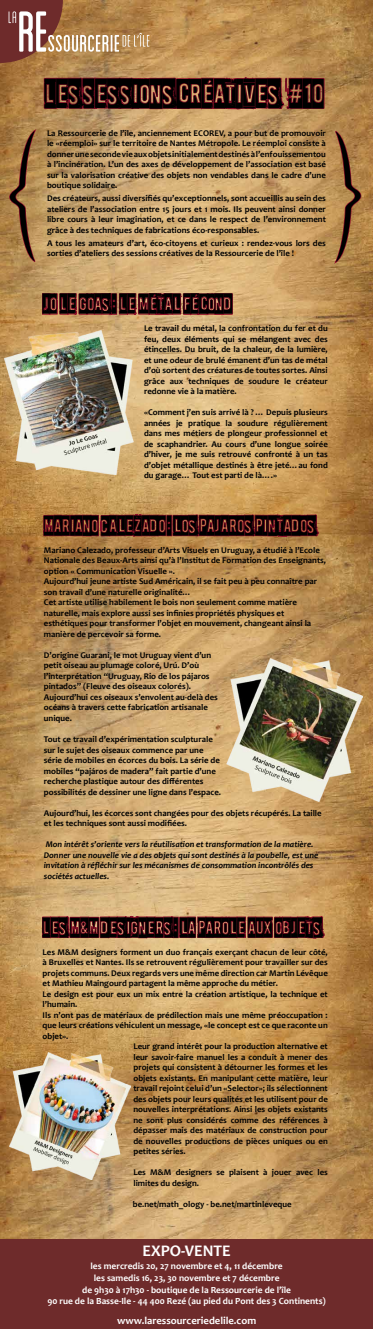
<style>
.page{position:relative;width:373px;height:1329px;background:#fff}
.page>*{position:absolute;margin:0;border:0;box-sizing:border-box;transform-origin:0 0}
.t1{font:136.25px "Bolton";color:#000}
.t2{font:27.5px "Payday";color:#000}
.t3{font:18.75px "Payday";color:#000}
.t4{font:700 16.25px "Candara";color:#fff}
.t5{font:700 10.62px "Candara";color:#fff}
.t6{font:700 9.38px/11.9px "Candara";color:#fff;text-align:center}
.t7{font:700 8.75px/10.5px "Candara";color:#000}
.t8{font:italic 700 8.75px/10.5px "Candara";color:#000}
</style>
<div class="page">
<img style="left:0;top:0;width:372px;height:1329px">
<svg style="left:0;top:0;width:149px;height:63px;background:#a77a57"></svg>
<svg style="left:43px;top:74px;width:281px;height:42px;background:#af664d"></svg>
<svg style="left:34px;top:289px;width:199px;height:89px;background:#c8916a"></svg>
<svg style="left:42px;top:511px;width:277px;height:88px;background:#b37748"></svg>
<svg style="left:41px;top:912px;width:284px;height:89px;background:#cd996a"></svg>
<div style="left:0;top:1239px;width:372px;height:89px;background:#6e2b2b"></div>
<svg style="left:8px;top:128px;width:30px;height:135px;background:#ae7d4b"></svg>
<svg style="left:332px;top:130px;width:29px;height:135px;background:#b17d4a"></svg>
<img style="left:10px;top:1052px;width:120px;height:127px">
<img style="left:4px;top:331px;width:138px;height:144px">
<img style="left:221px;top:658px;width:140px;height:144px">
<h2 class="t2" style="left:44px;top:78px;width:280px">LES SESSIONS CRÉATIVES #10</h2>
<h1 class="t1" style="left:7px;top:129px;width:32px">{</h1>
<p class="t7" style="left:47px;top:127px;width:280px">La Ressourcerie de l’île, anciennement ECOREV, a pour but de promouvoir le «réemploi» sur le territoire de Nantes Métropole. Le réemploi consiste à</p>
<h1 class="t1" style="left:362px;top:264px;width:32px;rotate:-180deg">{</h1>
<p class="t7" style="left:47px;top:148px;width:280px;text-align:justify">donner une seconde vie aux objets initialement destinés à l’enfouissementou à l’incinération. L’un des axes de développement de l’association est basé sur la valorisation créative des objets non vendables dans le cadre d’une boutique solidaire.</p>
<p class="t7" style="left:47px;top:193px;width:280px;text-align:justify">Des créateurs, aussi diversifiés qu’exceptionnels, sont accueillis au sein des ateliers de l’association entre 15 jours et 1 mois. Ils peuvent ainsi donner libre cours à leur imagination, et ce dans le respect de l’environnement grâce à des techniques de fabrications éco-responsables.</p>
<p class="t7" style="left:47px;top:238px;width:280px">A tous les amateurs d’art, éco-citoyens et curieux : rendez-vous lors des sorties d’ateliers des sessions créatives de la Ressourcerie de l’île !</p>
<h3 class="t3" style="left:43px;top:293px;width:190px">JO LE GOAS : LE MÉTAL FÉCOND</h3>
<p class="t7" style="left:144px;top:323px;width:185px;text-align:justify">Le travail du métal, la confrontation du fer et du feu, deux éléments qui se mélangent avec des étincelles. Du bruit, de la chaleur, de la lumière, et une odeur de brulé émanent d’un tas de métal d’où sortent des créatures de toutes sortes. Ainsi grâce aux techniques de soudure le créateur redonne vie à la matière.</p>
<p class="t7" style="left:144px;top:407px;width:185px;text-align:justify">«Comment j’en suis arrivé là ? … Depuis plusieurs années je pratique la soudure régulièrement dans mes métiers de plongeur professionnel et de scaphandrier. Au cours d’une longue soirée d’hiver, je me suis retrouvé confronté à un tas d’objet métallique destinés à être jeté…au fond du garage… Tout est parti de là….»</p>
<h3 class="t3" style="left:44px;top:515px;width:273px">MARIANO CALEZADO : LOS PAJAROS PINTADOS</h3>
<p class="t7" style="left:44px;top:545px;width:283px">Mariano Calezado, professeur d’Arts Visuels en Uruguay, a étudié à l’Ecole Nationale des Beaux-Arts ainsi qu’à l’Institut de Formation des Enseignants, option « Communication Visuelle ».<br>Aujourd’hui jeune artiste Sud Américain, il se fait peu à peu connaître par son travail d’une naturelle originalité…<br>Cet artiste utilise habilement le bois non seulement comme matière naturelle, mais explore aussi ses infinies propriétés physiques et esthétiques pour transformer l’objet en mouvement, changeant ainsi la manière de percevoir sa forme.</p>
<p class="t7" style="left:44px;top:650px;width:175px">D’origine Guarani, le mot Uruguay vient d’un petit oiseau au plumage coloré, Urú. D’où l’interprétation “Uruguay, Rio de los pájaros pintados” (Fleuve des oiseaux colorés).<br>Aujourd’hui ces oiseaux s’envolent au-delà des océans à travers cette fabrication artisanale unique.</p>
<p class="t7" style="left:44px;top:734px;width:178px">Tout ce travail d’expérimentation sculpturale sur le sujet des oiseaux commence par une série de mobiles en écorces du bois. La série de mobiles “pajáros de madera” fait partie d’une recherche plastique autour des différentes possibilités de dessiner une ligne dans l’espace.</p>
<p class="t7" style="left:44px;top:807px;width:279px">Aujourd’hui, les écorces sont changées pour des objets récupérés. La taille et les techniques sont aussi modifiées.</p>
<p class="t8" style="left:44px;top:839px;width:275px">Mon intérêt s’oriente vers la réutilisation et transformation de la matière.<br>Donner une nouvelle vie a des objets qui sont destinés à la poubelle, est une invitation à réfléchir sur les mécanismes de consommation incontrôlés des sociétés actuelles.</p>
<h3 class="t3" style="left:43px;top:917px;width:280px">LES M&amp;M DESIGNERS : LA PAROLE AUX OBJETS</h3>
<p class="t7" style="left:43px;top:946px;width:286px">Les M&amp;M designers forment un duo français exerçant chacun de leur côté,</p>
<p class="t7" style="left:43px;top:957px;width:286px">à Bruxelles et Nantes. Ils se retrouvent régulièrement pour travailler sur des</p>
<p class="t7" style="left:43px;top:967px;width:286px">projets communs. Deux regards vers une même direction car Martin Lévêque</p>
<p class="t7" style="left:43px;top:978px;width:236px">et Mathieu Maingourd partagent la même approche du métier.</p>
<p class="t7" style="left:43px;top:988px;width:286px">Le design est pour eux un mix entre la création artistique, la technique et</p>
<p class="t7" style="left:43px;top:999px;width:36px">l’humain.</p>
<p class="t7" style="left:43px;top:1009px;width:286px">Ils n’ont pas de matériaux de prédilection mais une même préoccupation :</p>
<p class="t7" style="left:43px;top:1020px;width:286px">que leurs créations véhiculent un message, «le concept est ce que raconte un</p>
<p class="t7" style="left:43px;top:1030px;width:27px">objet».</p>
<p class="t7" style="left:133px;top:1041px;width:195px">Leur grand intérêt pour la production alternative et</p>
<p class="t7" style="left:133px;top:1051px;width:195px">leur savoir-faire manuel les a conduit à mener des</p>
<p class="t7" style="left:133px;top:1062px;width:195px">projets qui consistent à détourner les formes et les</p>
<p class="t7" style="left:133px;top:1072px;width:195px">objets existants. En manipulant cette matière, leur</p>
<p class="t7" style="left:133px;top:1083px;width:195px">travail rejoint celui d’un «Selector»; ils sélectionnent</p>
<p class="t7" style="left:133px;top:1093px;width:195px">des objets pour leurs qualités et les utilisent pour de</p>
<p class="t7" style="left:133px;top:1104px;width:195px">nouvelles interprétations. Ainsi les objets existants</p>
<p class="t7" style="left:133px;top:1114px;width:195px">ne sont plus considérés comme des références à</p>
<p class="t7" style="left:133px;top:1125px;width:195px">dépasser mais des matériaux de construction pour</p>
<p class="t7" style="left:133px;top:1135px;width:195px">de nouvelles productions de pièces uniques ou en</p>
<p class="t7" style="left:133px;top:1146px;width:54px">petites séries.</p>
<p class="t7" style="left:133px;top:1167px;width:195px">Les M&amp;M designers se plaisent à jouer avec les limites du design.</p>
<p class="t7" style="left:133px;top:1198px;width:160px">be.net/math_ology - be.net/martinleveque</p>
<h3 class="t4" style="left:142px;top:1240px;width:90px">EXPO-VENTE</h3>
<p class="t6" style="left:47px;top:1260px;width:279px">les mercredis 20, 27 novembre et 4, 11 décembre<br>les samedis 16, 23, 30 novembre et 7 décembre<br>de 9h30 à 17h30 - boutique de la Ressourcerie de l’île<br>90 rue de la Basse-Ile - 44 400 Rezé (au pied du Pont des 3 Continents)</p>
<p class="t5" style="left:117px;top:1313px;width:140px">www.laressourceriedelile.com</p>
</div>
